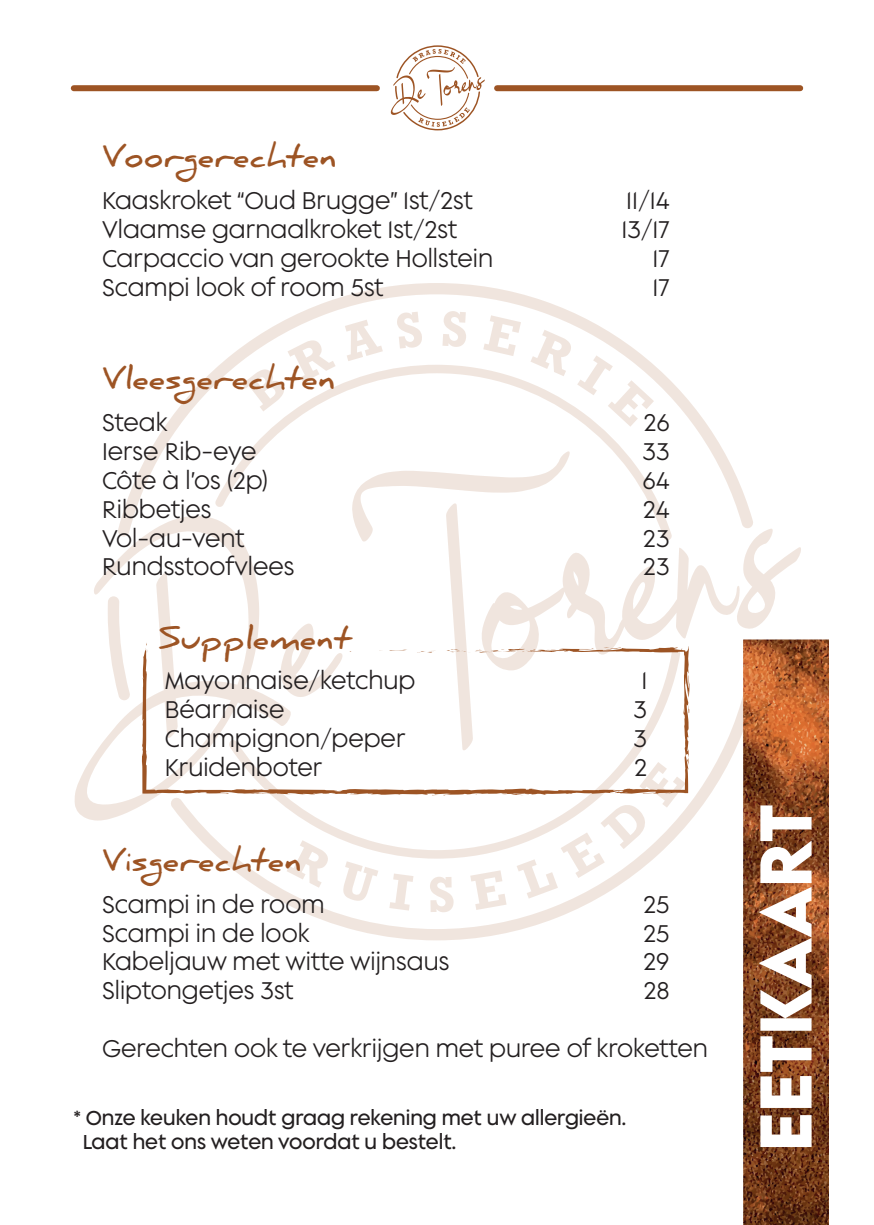
<style>
.page{position:relative;width:874px;height:1225px;background:#fff}
.page>*{position:absolute;margin:0;border:0;box-sizing:border-box;transform-origin:0 0}
.t1{font:900 73px "Supera Gothic";color:#fff}
.t2{font:700 30px "Daniel";color:#9d5424}
.t3{font:24px "Supera Gothic";color:#231f20}
.t4{font:700 20px/24px "Supera Gothic";color:#231f20}
</style>
<div class="page">
<svg style="left:122px;top:283px;width:602px;height:232px"></svg>
<svg style="left:183px;top:751px;width:552px;height:189px"></svg>
<svg style="left:215px;top:365px;width:457px;height:150px"></svg>
<svg style="left:291px;top:623px;width:23px;height:23px"></svg>
<svg style="left:75px;top:515px;width:216px;height:305px"></svg>
<svg style="left:286px;top:840px;width:42px;height:47px"></svg>
<svg style="left:343px;top:861px;width:35px;height:40px"></svg>
<svg style="left:389px;top:873px;width:24px;height:37px"></svg>
<svg style="left:429px;top:876px;width:24px;height:36px"></svg>
<svg style="left:470px;top:870px;width:36px;height:40px"></svg>
<svg style="left:242px;top:340px;width:93px;height:71px"></svg>
<svg style="left:344px;top:320px;width:38px;height:41px"></svg>
<svg style="left:396px;top:312px;width:26px;height:36px"></svg>
<svg style="left:442px;top:311px;width:24px;height:36px"></svg>
<svg style="left:483px;top:315px;width:37px;height:41px"></svg>
<svg style="left:530px;top:330px;width:41px;height:46px"></svg>
<svg style="left:577px;top:355px;width:76px;height:72px"></svg>
<svg style="left:390px;top:45px;width:94px;height:85px"></svg>
<div style="left:74px;top:85px;width:303px;height:6px;background:#9d5424"></div>
<div style="left:497px;top:85px;width:302px;height:6px;background:#9d5424"></div>
<img style="left:743px;top:640px;width:85px;height:585px">
<svg style="left:142px;top:646px;width:547px;height:149px"></svg>
<svg style="left:349px;top:451px;width:451px;height:300px"></svg>
<svg style="left:146px;top:642px;width:2px;height:11px"></svg>
<svg style="left:516px;top:758px;width:173px;height:140px"></svg>
<svg style="left:475px;top:789px;width:12px;height:6px"></svg>
<p class="t2" style="left:102px;top:139px;width:237px">Voorgerechten</p>
<p class="t3" style="left:102px;top:185px;width:372px">Kaaskroket “Oud Brugge” 1st/2st</p>
<p class="t3" style="left:626px;top:185px;width:45px">11/14</p>
<p class="t3" style="left:102px;top:214px;width:356px">Vlaamse garnaalkroket 1st/2st</p>
<p class="t3" style="left:621px;top:214px;width:50px">13/17</p>
<p class="t3" style="left:102px;top:243px;width:392px">Carpaccio van gerookte Hollstein</p>
<p class="t3" style="left:652px;top:243px;width:19px">17</p>
<p class="t3" style="left:102px;top:272px;width:283px">Scampi look of room 5st</p>
<p class="t3" style="left:652px;top:272px;width:19px">17</p>
<p class="t2" style="left:102px;top:361px;width:235px">Vleesgerechten</p>
<p class="t3" style="left:102px;top:407px;width:67px">Steak</p>
<p class="t3" style="left:643px;top:407px;width:27px">26</p>
<p class="t3" style="left:102px;top:436px;width:156px">Ierse Rib-eye</p>
<p class="t3" style="left:642px;top:436px;width:29px">33</p>
<p class="t3" style="left:102px;top:465px;width:167px">Côte à l’os (2p)</p>
<p class="t3" style="left:642px;top:465px;width:29px">64</p>
<p class="t3" style="left:102px;top:494px;width:111px">Ribbetjes</p>
<p class="t3" style="left:643px;top:494px;width:28px">24</p>
<p class="t3" style="left:102px;top:522px;width:144px">Vol-au-vent</p>
<p class="t3" style="left:643px;top:522px;width:28px">23</p>
<p class="t3" style="left:102px;top:551px;width:194px">Rundsstoofvlees</p>
<p class="t3" style="left:643px;top:551px;width:28px">23</p>
<p class="t2" style="left:159px;top:621px;width:193px">Supplement</p>
<p class="t3" style="left:165px;top:665px;width:252px">Mayonnaise/ketchup</p>
<p class="t3" style="left:641px;top:665px;width:7px">1</p>
<p class="t3" style="left:165px;top:694px;width:121px">Béarnaise</p>
<p class="t3" style="left:633px;top:694px;width:15px">3</p>
<p class="t3" style="left:165px;top:723px;width:242px">Champignon/peper</p>
<p class="t3" style="left:633px;top:723px;width:15px">3</p>
<p class="t3" style="left:165px;top:751px;width:159px">Kruidenboter</p>
<p class="t3" style="left:634px;top:751px;width:14px">2</p>
<p class="t2" style="left:102px;top:842px;width:202px">Visgerechten</p>
<p class="t3" style="left:102px;top:888px;width:224px">Scampi in de room</p>
<p class="t3" style="left:643px;top:888px;width:28px">25</p>
<p class="t3" style="left:102px;top:917px;width:209px">Scampi in de look</p>
<p class="t3" style="left:643px;top:917px;width:28px">25</p>
<p class="t3" style="left:102px;top:946px;width:349px">Kabeljauw met witte wijnsaus</p>
<p class="t3" style="left:643px;top:946px;width:28px">29</p>
<p class="t3" style="left:102px;top:975px;width:193px">Sliptongetjes 3st</p>
<p class="t3" style="left:643px;top:975px;width:27px">28</p>
<p class="t3" style="left:102px;top:1032px;width:607px">Gerechten ook te verkrijgen met puree of kroketten</p>
<p class="t4" style="left:83px;top:1105px;width:544px;text-indent:-10px">* Onze keuken houdt graag rekening met uw allergieën.<br>Laat het ons weten voordat u bestelt.</p>
<h1 class="t1" style="left:738px;top:1151px;width:348px;rotate:-90deg">EETKAART</h1>
</div>
